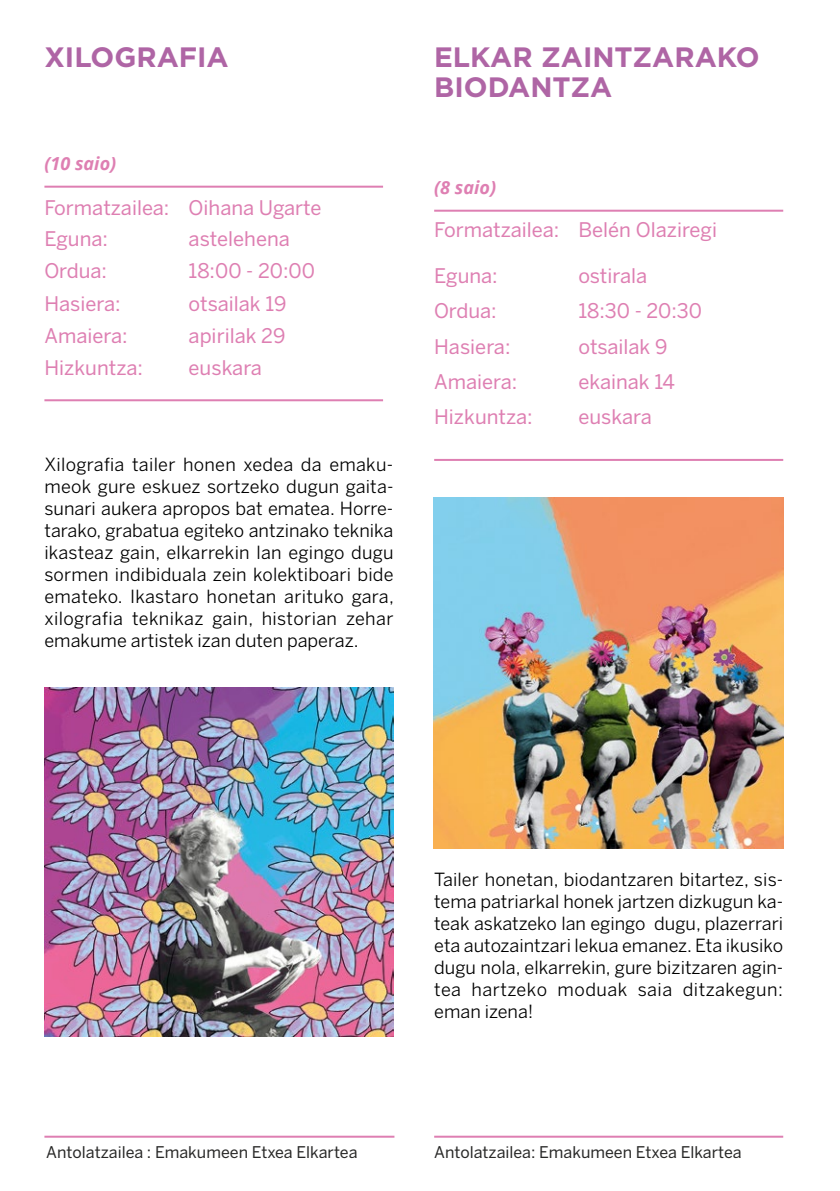
<style>
.page{position:relative;width:840px;height:1191px;background:#fff}
.page>*{position:absolute;margin:0;border:0;box-sizing:border-box;transform-origin:0 0}
.t1{font:700 28px/30px "Gotham";color:#af65a5}
.t2{font:20px/30.4px "Benton Sans";color:#de7fb2}
.t3{font:18px/22px "Benton Sans";color:#000;text-align:justify}
.t4{font:italic 700 18px "Open Sans";color:#de7fb2}
.t5{font:16px "Benton Sans";color:#282827}
</style>
<div class="page">
<hr style="left:434px;top:210px;width:348px;height:2px;background:#de7fb2">
<hr style="left:434px;top:459px;width:348px;height:2px;background:#de7fb2">
<hr style="left:434px;top:1135px;width:348px;height:2px;background:#de7fb2">
<hr style="left:44px;top:1135px;width:350px;height:2px;background:#de7fb2">
<hr style="left:44px;top:186px;width:339px;height:2px;background:#de7fb2">
<hr style="left:44px;top:399px;width:339px;height:2px;background:#de7fb2">
<img style="left:44px;top:687px;width:349px;height:349px">
<img style="left:433px;top:497px;width:349px;height:352px">
<h1 class="t1" style="left:44px;top:41px;width:186px">XILOGRAFIA</h1>
<p class="t4" style="left:44px;top:151px;width:73px">(10 saio)</p>
<p class="t2" style="left:44px;top:192px;width:278px">Formatzailea: Oihana Ugarte<br>Eguna:</p>
<p class="t2" style="left:188px;top:223px;width:103px">astelehena</p>
<p class="t2" style="left:44px;top:255px;width:64px">Ordua:</p>
<p class="t2" style="left:188px;top:255px;width:128px">18:00 - 20:00</p>
<p class="t2" style="left:44px;top:288px;width:78px">Hasiera:</p>
<p class="t2" style="left:188px;top:288px;width:99px">otsailak 19</p>
<p class="t2" style="left:44px;top:320px;width:85px">Amaiera:</p>
<p class="t2" style="left:188px;top:320px;width:98px">apirilak 29</p>
<p class="t2" style="left:44px;top:352px;width:100px">Hizkuntza:</p>
<p class="t2" style="left:188px;top:352px;width:75px">euskara</p>
<p class="t3" style="left:44px;top:453px;width:351px">Xilografia tailer honen xedea da emaku&shy;meok gure eskuez sortzeko dugun gaita&shy;sunari aukera apropos bat ematea. Horre&shy;tarako, grabatua egiteko antzinako teknika ikasteaz gain, elkarrekin lan egingo dugu sormen indibiduala zein kolektiboari bide emateko. Ikastaro honetan arituko gara, xilografia teknikaz gain, historian zehar emakume artistek izan duten paperaz.</p>
<h1 class="t1" style="left:434px;top:41px;width:327px">ELKAR ZAINTZARAKO<br>BIODANTZA</h1>
<p class="t4" style="left:434px;top:175px;width:63px">(8 saio)</p>
<p class="t2" style="left:434px;top:215px;width:284px">Formatzailea: Belén Olaziregi</p>
<p class="t2" style="left:434px;top:260px;width:65px">Eguna:</p>
<p class="t2" style="left:578px;top:260px;width:70px">ostirala</p>
<p class="t2" style="left:434px;top:295px;width:64px">Ordua:</p>
<p class="t2" style="left:578px;top:295px;width:125px">18:30 - 20:30</p>
<p class="t2" style="left:434px;top:331px;width:78px">Hasiera:</p>
<p class="t2" style="left:578px;top:331px;width:91px">otsailak 9</p>
<p class="t2" style="left:434px;top:366px;width:85px">Amaiera:</p>
<p class="t2" style="left:578px;top:366px;width:98px">ekainak 14</p>
<p class="t2" style="left:434px;top:402px;width:100px">Hizkuntza:</p>
<p class="t2" style="left:578px;top:402px;width:75px">euskara</p>
<p class="t5" style="left:46px;top:1142px;width:312px">Antolatzailea : Emakumeen Etxea Elkartea</p>
<p class="t3" style="left:434px;top:868px;width:350px">Tailer honetan, biodantzaren bitartez, sis&shy;tema patriarkal honek jartzen dizkugun ka&shy;teak askatzeko lan egingo dugu, plazerrari eta autozaintzari lekua emanez. Eta ikusiko dugu nola, elkarrekin, gure bizitzaren agin&shy;tea hartzeko moduak saia ditzakegun: eman izena!</p>
<p class="t5" style="left:434px;top:1142px;width:309px">Antolatzailea: Emakumeen Etxea Elkartea</p>
</div>
